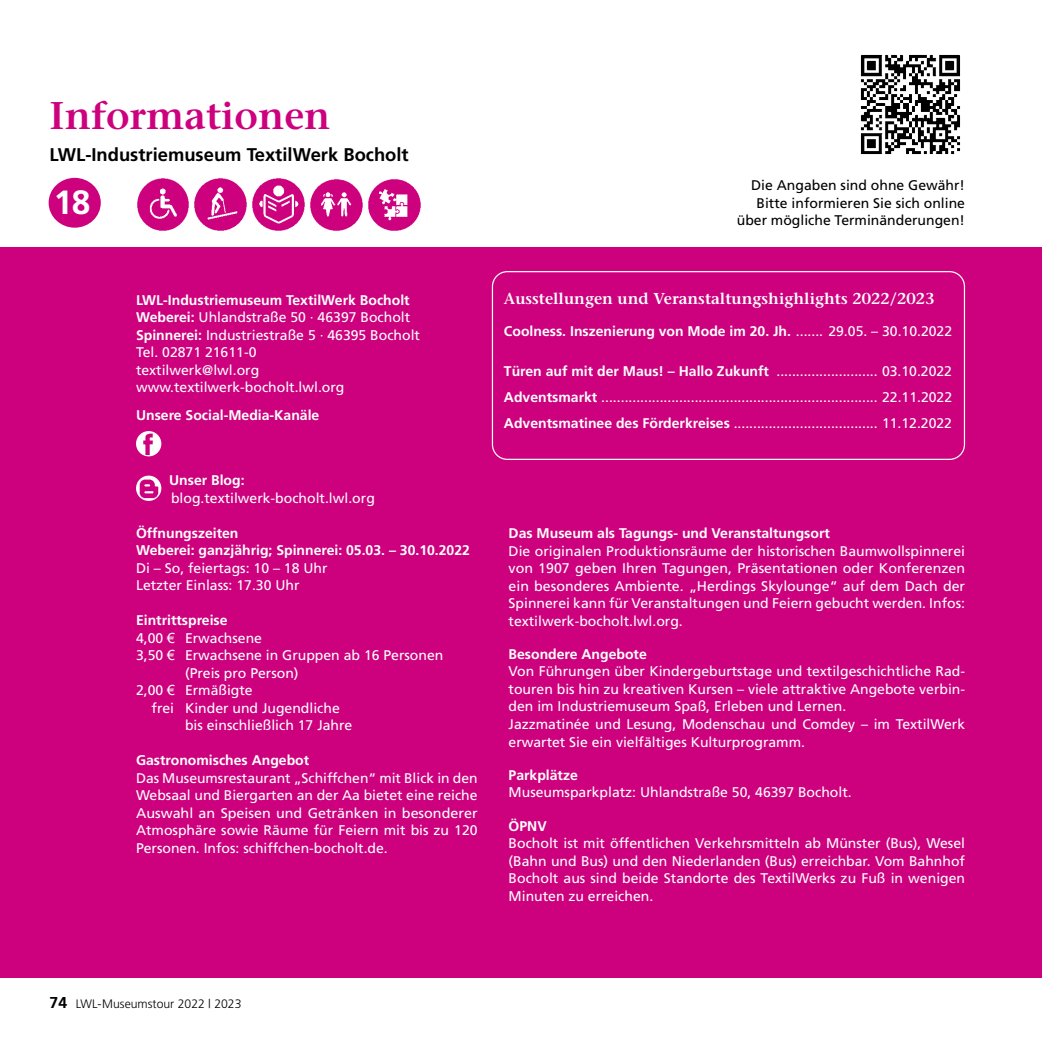
<style>
.page{position:relative;width:1042px;height:1042px;background:#fff}
.page>*{position:absolute;margin:0;border:0;box-sizing:border-box;transform-origin:0 0}
.t1{font:600 38.5px "Stone Serif";color:#cd007e}
.t2{font:700 33.6px "Frutiger";color:#fff}
.t3{font:700 18.38px "Frutiger";color:#000}
.t4{font:600 15.75px "Stone Serif";color:#fff}
.t5{font:14px/17.5px "Frutiger";color:#fff;text-align:justify}
.t6{font:700 14px/26.2px "Frutiger";color:#fff}
.t7{font:14px/17.5px "Frutiger";color:#000;text-align:right}
.t8{font:300 12.25px "Frutiger";color:#000}
.s1{font-weight:700}
.s2{font-family:"Arial"}
.s3{font-weight:400}
.s4{font-weight:700;font-size:15.75px}
</style>
<div class="page">
<img style="left:310px;top:179px;width:53px;height:52px">
<img style="left:137px;top:178px;width:52px;height:53px">
<div style="left:0;top:247px;width:1042px;height:730px;background:#cd007e"></div>
<img style="left:368px;top:179px;width:53px;height:52px">
<img style="left:194px;top:178px;width:53px;height:53px">
<img style="left:252px;top:178px;width:53px;height:53px">
<img style="left:860px;top:54px;width:101px;height:101px">
<div style="left:492px;top:271px;width:473px;height:189px;border:1px solid #fff;border-radius:15px"></div>
<div style="left:49px;top:178px;width:52px;height:50px;background:#cd007e;border-radius:50%"></div>
<svg style="left:136px;top:431px;width:25px;height:25px"></svg>
<img style="left:138px;top:433px;width:21px;height:21px">
<svg style="left:136px;top:475px;width:25px;height:26px"></svg>
<img style="left:138px;top:477px;width:21px;height:21px">
<h1 class="t1" style="left:50px;top:92px;width:283px">Informationen</h1>
<h3 class="t3" style="left:50px;top:144px;width:361px">LWL-Industriemuseum TextilWerk Bocholt</h3>
<h2 class="t2" style="left:54px;top:183px;width:38px">18</h2>
<p class="t5" style="left:136px;top:291px;width:285px;text-align:left"><span class="s1">LWL-Industriemuseum TextilWerk Bocholt Weberei:</span> Uhlandstraße 50 · 46397 Bocholt <span class="s1">Spinnerei:</span> Industriestraße 5 · 46395 Bocholt Tel. 02871 21611-0<br>textilwerk@lwl.org www.textilwerk-bocholt.lwl.org</p>
<p class="t6" style="left:136px;top:402px;width:185px">Unsere Social-Media-Kanäle</p>
<p class="t6" style="left:169px;top:467px;width:77px">Unser Blog:</p>
<p class="t5" style="left:171px;top:489px;width:205px">blog.textilwerk-bocholt.lwl.org</p>
<p class="t6" style="left:136px;top:524px;width:335px;line-height:17.5px">Öffnungszeiten<br>Weberei: ganzjährig; Spinnerei: 05.03. – 30.10.2022</p>
<p class="t5" style="left:136px;top:559px;width:193px">Di – So, feiertags: 10 – 18 Uhr<br>Letzter Einlass: 17.30 Uhr</p>
<p class="t6" style="left:136px;top:607px;width:93px">Eintrittspreise</p>
<p class="t5" style="left:136px;top:629px;width:128px">4,00 <span class="s2">€</span> Erwachsene</p>
<p class="t5" style="left:136px;top:646px;width:309px">3,50 <span class="s2">€</span> Erwachsene in Gruppen ab 16 Personen</p>
<p class="t5" style="left:185px;top:664px;width:115px">(Preis pro Person)</p>
<p class="t5" style="left:136px;top:681px;width:118px">2,00 <span class="s2">€</span> Ermäßigte</p>
<p class="t5" style="left:152px;top:699px;width:190px">frei Kinder und Jugendliche</p>
<p class="t5" style="left:185px;top:716px;width:169px">bis einschließlich 17 Jahre</p>
<p class="t6" style="left:136px;top:747px;width:175px">Gastronomisches Angebot</p>
<p class="t5" style="left:136px;top:769px;width:343px">Das Museumsrestaurant „Schiffchen“ mit Blick in den Websaal und Biergarten an der Aa bietet eine reiche Auswahl an Speisen und Getränken in besonderer Atmosphäre sowie Räume für Feiern mit bis zu 120<br>Personen. Infos: schiffchen-bocholt.de.</p>
<p class="t7" style="left:737px;top:176px;width:230px">Die Angaben sind ohne Gewähr!<br>Bitte informieren Sie sich online über mögliche Terminänderungen!</p>
<p class="t4" style="left:504px;top:289px;width:432px">Ausstellungen und Veranstaltungshighlights 2022/2023</p>
<p class="t6" style="left:504px;top:317px;width:450px">Coolness. Inszenierung von Mode im 20. Jh. <span class="s3">....... 29.05. – 30.10.2022</span></p>
<p class="t6" style="left:504px;top:358px;width:449px">Türen auf mit der Maus! – Hallo Zukunft <span class="s3">.......................... 03.10.2022<br></span>Adventsmarkt</p>
<p class="t5" style="left:504px;top:384px;width:450px;line-height:26.2px;text-align:right">22.11.2022<br><span class="s1">Adventsmatinee des Förderkreises</span> ..................................... 11.12.2022</p>
<p class="t6" style="left:508px;top:520px;width:323px">Das Museum als Tagungs- und Veranstaltungsort</p>
<p class="t5" style="left:508px;top:542px;width:458px">Die originalen Produktionsräume der historischen Baumwollspinnerei von 1907 geben Ihren Tagungen, Präsentationen oder Konferenzen ein besonderes Ambiente. „Herdings Skylounge“ auf dem Dach der Spinnerei kann für Veranstaltungen und Feiern gebucht werden. Infos: textilwerk-bocholt.lwl.org.</p>
<p class="t6" style="left:508px;top:641px;width:140px">Besondere Angebote</p>
<p class="t5" style="left:508px;top:663px;width:458px;text-align:left">Von Führungen über Kindergeburtstage und textilgeschichtliche Rad&shy;touren bis hin zu kreativen Kursen – viele attraktive Angebote verbin&shy;den im Industriemuseum Spaß, Erleben und Lernen.<br>Jazzmatinée und Lesung, Modenschau und Comdey – im TextilWerk erwartet Sie ein vielfältiges Kulturprogramm.</p>
<p class="t6" style="left:508px;top:761px;width:71px">Parkplätze</p>
<p class="t5" style="left:508px;top:783px;width:345px">Museumsparkplatz: Uhlandstraße 50, 46397 Bocholt.</p>
<p class="t6" style="left:508px;top:812px;width:40px">ÖPNV</p>
<p class="t5" style="left:508px;top:834px;width:458px">Bocholt ist mit öffentlichen Verkehrsmitteln ab Münster (Bus), Wesel (Bahn und Bus) und den Niederlanden (Bus) erreichbar. Vom Bahnhof Bocholt aus sind beide Standorte des TextilWerks zu Fuß in wenigen Minuten zu erreichen.</p>
<p class="t8" style="left:50px;top:997px;width:193px"><span class="s4">74</span> LWL-Museumstour 2022 | 2023</p>
</div>
